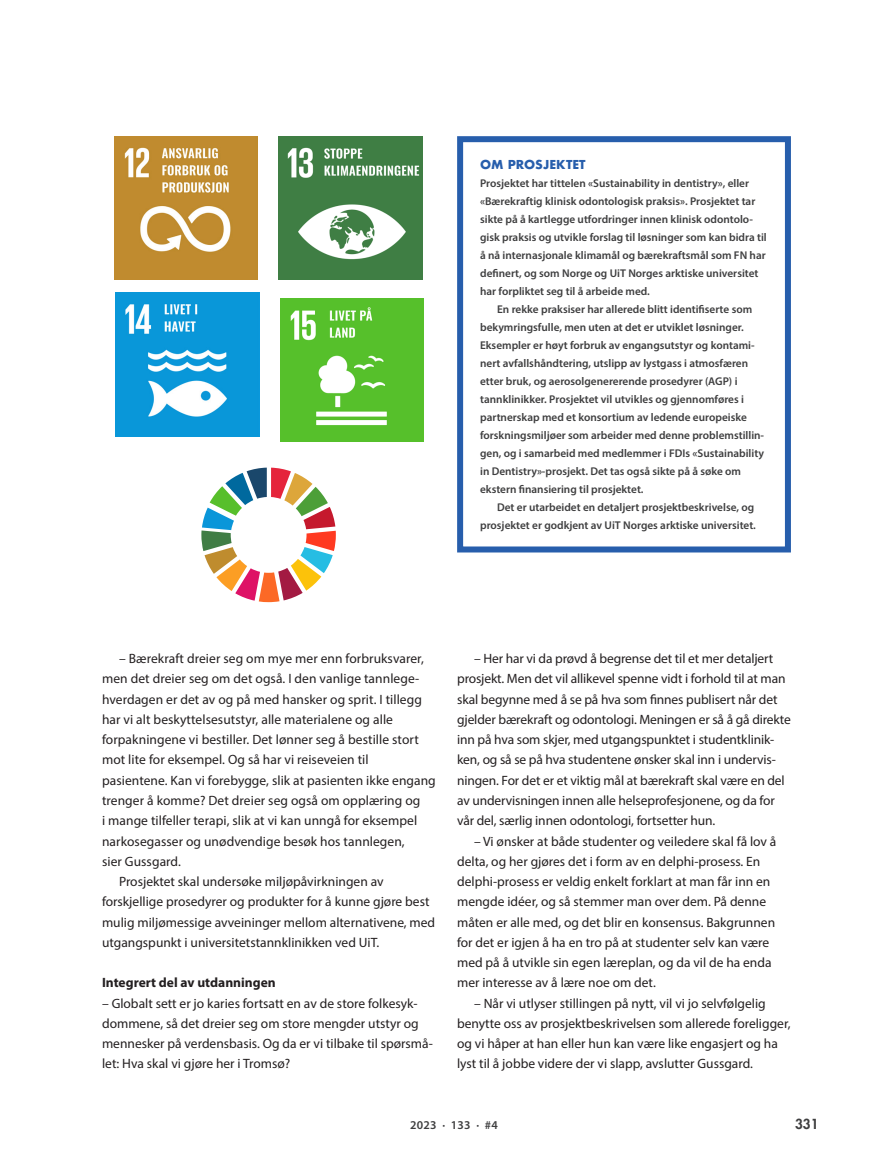
<style>
.page{position:relative;width:893px;height:1149px;background:#fff}
.page>*{position:absolute;margin:0;border:0;box-sizing:border-box;transform-origin:0 0}
.t1{font:13.5px/20.2px "Myriad Pro";color:#231f20}
.t2{font:700 13.5px "Myriad Pro";color:#231f20}
.t3{font:800 13.5px "Futura Std";color:#3e3e3f}
.t4{font:700 12px "Futura";color:#275eac}
.t5{font:600 12px "Myriad Pro";letter-spacing:.02em;color:#3e3e3f}
.t6{font:600 11.25px/18px "Myriad Pro";color:#3e3e3f}
</style>
<div class="page">
<div style="left:457px;top:136px;width:334px;height:416px;border:6px solid #275eac"></div>
<img style="left:114px;top:136px;width:144px;height:144px">
<img style="left:279px;top:136px;width:143px;height:144px">
<img style="left:116px;top:293px;width:143px;height:143px">
<img style="left:280px;top:298px;width:144px;height:143px">
<svg style="left:201px;top:467px;width:135px;height:135px"></svg>
<p class="t4" style="left:480px;top:156px;width:107px">OM PROSJEKTET</p>
<p class="t6" style="left:480px;top:174px;width:288px">Prosjektet har tittelen «Sustainability in dentistry», eller «Bærekraftig klinisk odontologisk praksis». Prosjektet tar sikte på å kartlegge utfordringer innen klinisk odontolo&shy;gisk praksis og utvikle forslag til løsninger som kan bidra til å nå internasjonale klimamål og bærekraftsmål som FN har definert, og som Norge og UiT Norges arktiske universitet har forpliktet seg til å arbeide med.</p>
<p class="t6" style="left:480px;top:300px;width:286px;text-indent:17px">En rekke praksiser har allerede blitt identifiserte som bekymringsfulle, men uten at det er utviklet løsninger.<br>Eksempler er høyt forbruk av engangsutstyr og kontami&shy;nert avfallshåndtering, utslipp av lystgass i atmosfæren etter bruk, og aerosolgenererende prosedyrer (AGP) i tannklinikker. Prosjektet vil utvikles og gjennomføres i partnerskap med et konsortium av ledende europeiske forskningsmiljøer som arbeider med denne problemstillin&shy;gen, og i samarbeid med medlemmer i FDIs «Sustainability in Dentistry»-prosjekt. Det tas også sikte på å søke om ekstern finansiering til prosjektet.</p>
<p class="t6" style="left:480px;top:498px;width:277px;text-align:right">Det er utarbeidet en detaljert prosjektbeskrivelse, og prosjektet er godkjent av UiT Norges arktiske universitet.</p>
<p class="t1" style="left:119px;top:648px;width:306px">– Bærekraft dreier seg om mye mer enn forbruksvarer,</p>
<p class="t1" style="left:102px;top:668px;width:319px">men det dreier seg om det også. I den vanlige tannlege-</p>
<p class="t1" style="left:102px;top:688px;width:321px">hverdagen er det av og på med hansker og sprit. I tillegg</p>
<p class="t1" style="left:102px;top:708px;width:292px">har vi alt beskyttelsesutstyr, alle materialene og alle</p>
<p class="t1" style="left:102px;top:729px;width:318px">forpakningene vi bestiller. Det lønner seg å bestille stort</p>
<p class="t1" style="left:102px;top:749px;width:268px">mot lite for eksempel. Og så har vi reiseveien til</p>
<p class="t1" style="left:102px;top:769px;width:335px">pasientene. Kan vi forebygge, slik at pasienten ikke engang</p>
<p class="t1" style="left:102px;top:789px;width:320px">trenger å komme? Det dreier seg også om opplæring og</p>
<p class="t1" style="left:102px;top:810px;width:317px">i mange tilfeller terapi, slik at vi kan unngå for eksempel</p>
<p class="t1" style="left:102px;top:830px;width:304px">narkosegasser og unødvendige besøk hos tannlegen,</p>
<p class="t1" style="left:102px;top:850px;width:80px">sier Gussgard.</p>
<p class="t1" style="left:119px;top:870px;width:266px">Prosjektet skal undersøke miljøpåvirkningen av</p>
<p class="t1" style="left:102px;top:891px;width:329px">forskjellige prosedyrer og produkter for å kunne gjøre best</p>
<p class="t1" style="left:102px;top:911px;width:335px">mulig miljømessige avveininger mellom alternativene, med</p>
<p class="t1" style="left:102px;top:931px;width:279px">utgangspunkt i universitetstannklinikken ved UiT.</p>
<p class="t2" style="left:102px;top:973px;width:175px">Integrert del av utdanningen</p>
<p class="t1" style="left:102px;top:992px;width:332px">– Globalt sett er jo karies fortsatt en av de store folkesyk&shy;dommene, så det dreier seg om store mengder utstyr og mennesker på verdensbasis. Og da er vi tilbake til spørsmå&shy;let: Hva skal vi gjøre her i Tromsø?</p>
<p class="t1" style="left:457px;top:648px;width:335px;text-indent:17px">– Her har vi da prøvd å begrense det til et mer detaljert prosjekt. Men det vil allikevel spenne vidt i forhold til at man skal begynne med å se på hva som finnes publisert når det gjelder bærekraft og odontologi. Meningen er så å gå direkte inn på hva som skjer, med utgangspunktet i studentklinik&shy;ken, og så se på hva studentene ønsker skal inn i undervis&shy;ningen. For det er et viktig mål at bærekraft skal være en del av undervisningen innen alle helseprofesjonene, og da for vår del, særlig innen odontologi, fortsetter hun.</p>
<p class="t1" style="left:457px;top:830px;width:321px;text-indent:17px">– Vi ønsker at både studenter og veiledere skal få lov å delta, og her gjøres det i form av en delphi-prosess. En delphi-prosess er veldig enkelt forklart at man får inn en mengde idéer, og så stemmer man over dem. På denne måten er alle med, og det blir en konsensus. Bakgrunnen for det er igjen å ha en tro på at studenter selv kan være med på å utvikle sin egen læreplan, og da vil de ha enda mer interesse av å lære noe om det.</p>
<p class="t1" style="left:457px;top:992px;width:335px;text-indent:17px">– Når vi utlyser stillingen på nytt, vil vi jo selvfølgelig benytte oss av prosjektbeskrivelsen som allerede foreligger, og vi håper at han eller hun kan være like engasjert og ha lyst til å jobbe videre der vi slapp, avslutter Gussgard.</p>
<p class="t5" style="left:410px;top:1117px;width:89px">2023 · 133 · #4</p>
<p class="t3" style="left:795px;top:1115px;width:25px">331</p>
</div>
